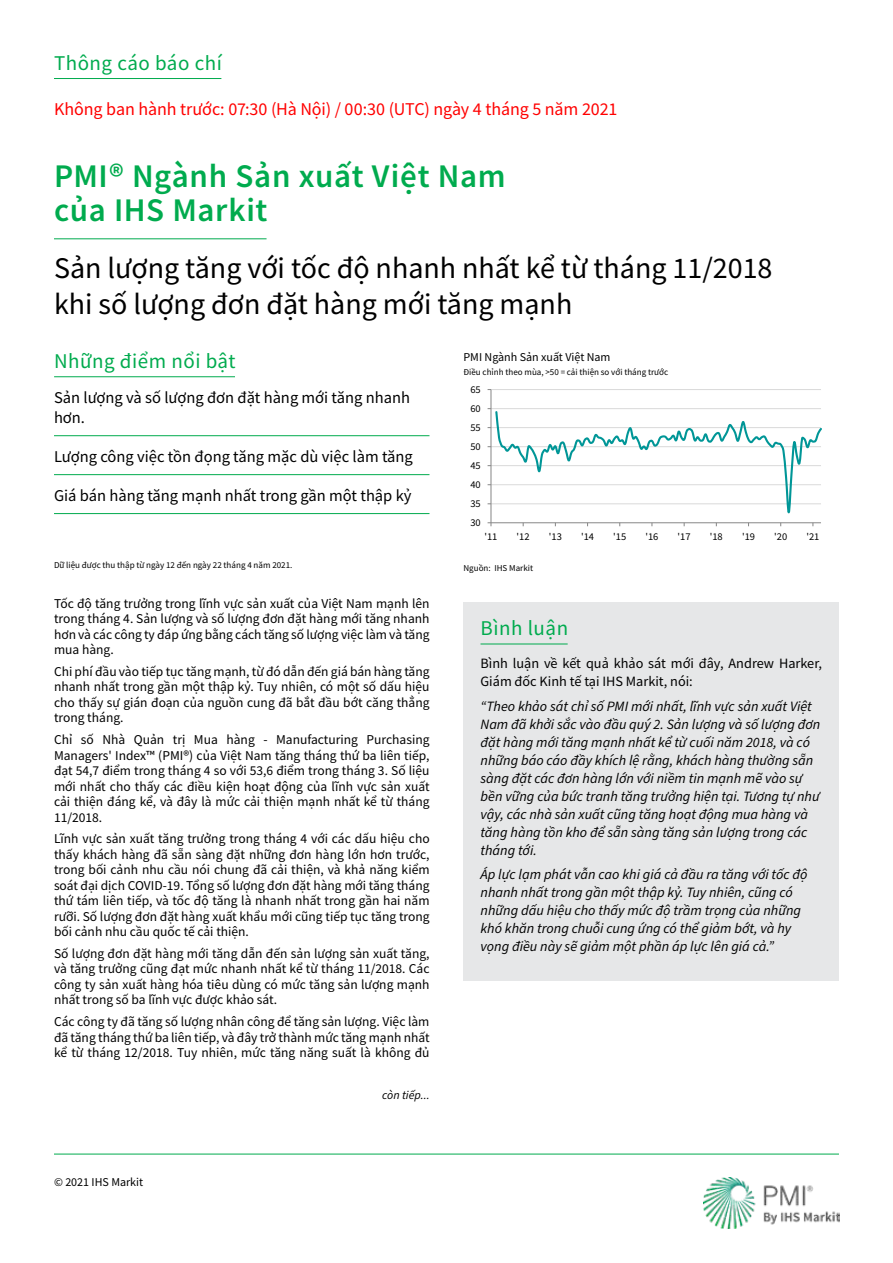
<style>
.page{position:relative;width:893px;height:1263px;background:#fff}
.page>*{position:absolute;margin:0;border:0;box-sizing:border-box;transform-origin:0 0}
.t1{font:600 33px/34.5px "Source Sans Pro";letter-spacing:.02em;color:#00ab4e}
.t2{font:30px/36px "Source Sans Pro";color:#000}
.t3{font:21px "Source Sans Pro";letter-spacing:.025em;color:#00ab4e}
.t4{font:18px "Source Sans Pro";letter-spacing:-.005em;color:#f00}
.t5{font:16.5px/19.8px "Source Sans Pro";color:#000}
.t6{font:italic 14.25px/18px "Source Sans Pro";color:#000}
.t7{font:14.25px/18px "Source Sans Pro";color:#000}
.t8{font:13.5px/15.5px "Source Sans Pro";color:#000;text-align:justify}
.t9{font:12px "Source Sans Pro";color:#000}
.t10{font:italic 12px "Source Sans Pro";color:#000}
.t11{font:10.35px "Source Sans Pro";letter-spacing:-.005em;color:#000}
.t12{font:9px "Source Sans Pro";color:#000}
</style>
<div class="page">
<img style="left:704px;top:1177px;width:136px;height:51px">
<hr style="left:54px;top:1154px;width:785px;height:1px;background:#00ab4e">
<hr style="left:491px;top:389px;width:330px;height:1px;background:#d9d9d9">
<hr style="left:491px;top:390px;width:1px;height:133px;background:#868686">
<hr style="left:491px;top:522px;width:330px;height:1px;background:#868686">
<svg style="left:488px;top:522px;width:4px;height:4px"></svg>
<svg style="left:488px;top:408px;width:334px;height:105px"></svg>
<hr style="left:54px;top:376px;width:181px;height:1px;background:#00ab4e">
<hr style="left:54px;top:78px;width:167px;height:1px;background:#00ab4e">
<hr style="left:54px;top:238px;width:213px;height:1px;background:#00ab4e">
<hr style="left:54px;top:435px;width:375px;height:1px;background:#00ab4e">
<hr style="left:54px;top:474px;width:375px;height:1px;background:#00ab4e">
<hr style="left:54px;top:513px;width:375px;height:1px;background:#00ab4e">
<div style="left:463px;top:602px;width:376px;height:56px;background:#e6e7e8"></div>
<hr style="left:480px;top:644px;width:88px;height:1px;background:#00ab4e">
<div style="left:463px;top:658px;width:376px;height:323px;background:#e6e7e8"></div>
<h3 class="t3" style="left:54px;top:49px;width:169px">Thông cáo báo chí</h3>
<h3 class="t4" style="left:54px;top:98px;width:565px">Không ban hành trước: 07:30 (Hà Nội) / 00:30 (UTC) ngày 4 tháng 5 năm 2021</h3>
<h1 class="t1" style="left:54px;top:158px;width:453px">PMI® Ngành Sản xuất Việt Nam của IHS Markit</h1>
<h2 class="t2" style="left:54px;top:250px;width:720px">Sản lượng tăng với tốc độ nhanh nhất kể từ tháng 11/2018 khi số lượng đơn đặt hàng mới tăng mạnh</h2>
<h3 class="t3" style="left:54px;top:348px;width:183px">Những điểm nổi bật</h3>
<p class="t9" style="left:463px;top:350px;width:149px">PMI Ngành Sản xuất Việt Nam</p>
<p class="t12" style="left:463px;top:366px;width:206px">Điều chỉnh theo mùa, &gt;50 = cải thiện so với tháng trước</p>
<p class="t5" style="left:54px;top:387px;width:358px">Sản lượng và số lượng đơn đặt hàng mới tăng nhanh hơn.</p>
<p class="t5" style="left:54px;top:446px;width:360px">Lượng công việc tồn đọng tăng mặc dù việc làm tăng</p>
<p class="t5" style="left:54px;top:485px;width:359px">Giá bán hàng tăng mạnh nhất trong gần một thập kỷ</p>
<p class="t12" style="left:54px;top:559px;width:240px">Dữ liệu được thu thập từ ngày 12 đến ngày 22 tháng 4 năm 2021.</p>
<p class="t8" style="left:54px;top:595px;width:377px">Tốc độ tăng trưởng trong lĩnh vực sản xuất của Việt Nam mạnh lên trong tháng 4. Sản lượng và số lượng đơn đặt hàng mới tăng nhanh hơn và các công ty đáp ứng bằng cách tăng số lượng việc làm và tăng mua hàng.</p>
<p class="t8" style="left:54px;top:664px;width:377px">Chi phí đầu vào tiếp tục tăng mạnh, từ đó dẫn đến giá bán hàng tăng nhanh nhất trong gần một thập kỷ. Tuy nhiên, có một số dấu hiệu cho thấy sự gián đoạn của nguồn cung đã bắt đầu bớt căng thẳng trong tháng.</p>
<p class="t8" style="left:54px;top:732px;width:377px">Chỉ số Nhà Quản trị Mua hàng - Manufacturing Purchasing Managers' Index™ (PMI®) của Việt Nam tăng tháng thứ ba liên tiếp, đạt 54,7 điểm trong tháng 4 so với 53,6 điểm trong tháng 3. Số liệu mới nhất cho thấy các điều kiện hoạt động của lĩnh vực sản xuất cải thiện đáng kể, và đây là mức cải thiện mạnh nhất kể từ tháng 11/2018.</p>
<p class="t8" style="left:54px;top:831px;width:377px">Lĩnh vực sản xuất tăng trưởng trong tháng 4 với các dấu hiệu cho thấy khách hàng đã sẵn sàng đặt những đơn hàng lớn hơn trước, trong bối cảnh nhu cầu nói chung đã cải thiện, và khả năng kiểm soát đại dịch COVID-19. Tổng số lượng đơn đặt hàng mới tăng tháng thứ tám liên tiếp, và tốc độ tăng là nhanh nhất trong gần hai năm rưỡi. Số lượng đơn đặt hàng xuất khẩu mới cũng tiếp tục tăng trong bối cảnh nhu cầu quốc tế cải thiện.</p>
<p class="t8" style="left:54px;top:946px;width:377px">Số lượng đơn đặt hàng mới tăng dẫn đến sản lượng sản xuất tăng, và tăng trưởng cũng đạt mức nhanh nhất kể từ tháng 11/2018. Các công ty sản xuất hàng hóa tiêu dùng có mức tăng sản lượng mạnh nhất trong số ba lĩnh vực được khảo sát.</p>
<p class="t8" style="left:54px;top:1014px;width:377px">Các công ty đã tăng số lượng nhân công để tăng sản lượng. Việc làm đã tăng tháng thứ ba liên tiếp, và đây trở thành mức tăng mạnh nhất kể từ tháng 12/2018. Tuy nhiên, mức tăng năng suất là không đủ</p>
<p class="t9" style="left:54px;top:1175px;width:91px">© 2021 IHS Markit</p>
<p class="t10" style="left:382px;top:1087px;width:49px">còn tiếp...</p>
<p class="t11" style="left:470px;top:383px;width:12px">65</p>
<p class="t11" style="left:470px;top:402px;width:12px">60</p>
<p class="t11" style="left:470px;top:421px;width:12px">55</p>
<p class="t11" style="left:470px;top:440px;width:12px">50</p>
<p class="t11" style="left:470px;top:459px;width:12px">45</p>
<p class="t11" style="left:470px;top:478px;width:12px">40</p>
<p class="t11" style="left:470px;top:497px;width:12px">35</p>
<p class="t11" style="left:470px;top:516px;width:12px">30</p>
<p class="t11" style="left:484px;top:530px;width:15px">'11</p>
<p class="t11" style="left:517px;top:530px;width:15px">'12</p>
<p class="t11" style="left:549px;top:530px;width:15px">'13</p>
<p class="t11" style="left:581px;top:530px;width:15px">'14</p>
<p class="t11" style="left:613px;top:530px;width:15px">'15</p>
<p class="t11" style="left:645px;top:530px;width:15px">'16</p>
<p class="t11" style="left:678px;top:530px;width:15px">'17</p>
<p class="t11" style="left:710px;top:530px;width:15px">'18</p>
<p class="t11" style="left:742px;top:530px;width:15px">'19</p>
<p class="t11" style="left:774px;top:530px;width:15px">'20</p>
<p class="t11" style="left:806px;top:530px;width:15px">'21</p>
<p class="t12" style="left:463px;top:562px;width:71px">Nguồn: IHS Markit</p>
<h3 class="t3" style="left:480px;top:615px;width:89px">Bình luận</h3>
<p class="t7" style="left:480px;top:655px;width:343px">Bình luận về kết quả khảo sát mới đây, Andrew Harker,<br>Giám đốc Kinh tế tại IHS Markit, nói:</p>
<p class="t6" style="left:480px;top:697px;width:341px">“Theo khảo sát chỉ số PMI mới nhất, lĩnh vực sản xuất Việt Nam đã khởi sắc vào đầu quý 2. Sản lượng và số lượng đơn đặt hàng mới tăng mạnh nhất kể từ cuối năm 2018, và có những báo cáo đầy khích lệ rằng, khách hàng thường sẵn sàng đặt các đơn hàng lớn với niềm tin mạnh mẽ vào sự bền vững của bức tranh tăng trưởng hiện tại. Tương tự như vậy, các nhà sản xuất cũng tăng hoạt động mua hàng và tăng hàng tồn kho để sẵn sàng tăng sản lượng trong các tháng tới.</p>
<p class="t6" style="left:480px;top:866px;width:328px">Áp lực lạm phát vẫn cao khi giá cả đầu ra tăng với tốc độ nhanh nhất trong gần một thập kỷ. Tuy nhiên, cũng có những dấu hiệu cho thấy mức độ trầm trọng của những khó khăn trong chuỗi cung ứng có thể giảm bớt, và hy vọng điều này sẽ giảm một phần áp lực lên giá cả.”</p>
</div>
